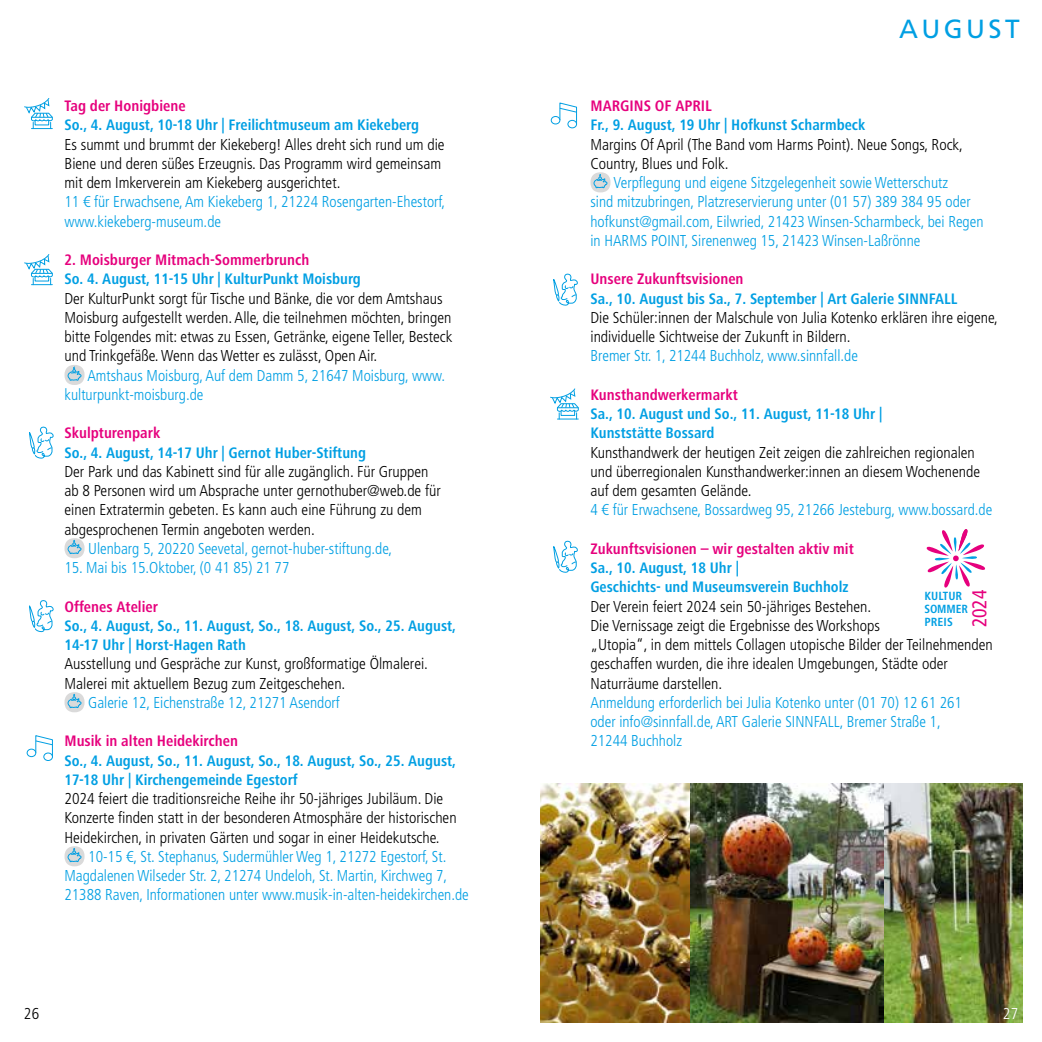
<style>
.page{position:relative;width:1042px;height:1042px;background:#fff}
.page>*{position:absolute;margin:0;border:0;box-sizing:border-box;transform-origin:0 0}
.t1{font:26.25px "Frutiger LT Pro";letter-spacing:.13em;color:#009fe3}
.t2{font:condensed 20.12px "Frutiger LT";color:#e6007d}
.t3{font:300 condensed 15.75px/19.2px "Frutiger LT";color:#000}
.t4{font:300 condensed 15.75px/19.2px "Frutiger LT";color:#009fe3}
.t5{font:700 condensed 15.75px/19.2px "Frutiger Next LT";color:#009fe3}
.t6{font:700 condensed 15.75px "Frutiger Next LT";color:#e6007d}
.t7{font:300 condensed 15.75px "Frutiger LT";color:#fff}
.t8{font:700 condensed 12.25px/13px "Frutiger Next LT";color:#009fe3}
</style>
<div class="page">
<img style="left:541px;top:784px;width:481px;height:238px">
<div style="left:64px;top:365px;width:21px;height:20px;background:#dadada;border-radius:50%"></div>
<svg style="left:66px;top:367px;width:16px;height:14px"></svg>
<div style="left:64px;top:538px;width:21px;height:20px;background:#dadada;border-radius:50%"></div>
<svg style="left:66px;top:540px;width:16px;height:14px"></svg>
<div style="left:64px;top:692px;width:21px;height:20px;background:#dadada;border-radius:50%"></div>
<svg style="left:66px;top:694px;width:16px;height:14px"></svg>
<div style="left:64px;top:846px;width:21px;height:20px;background:#dadada;border-radius:50%"></div>
<svg style="left:66px;top:848px;width:16px;height:14px"></svg>
<div style="left:590px;top:172px;width:20px;height:20px;background:#dadada;border-radius:50%"></div>
<svg style="left:592px;top:174px;width:16px;height:15px"></svg>
<svg style="left:29px;top:426px;width:25px;height:33px"></svg>
<svg style="left:29px;top:600px;width:25px;height:33px"></svg>
<div style="left:551px;top:116px;width:9px;height:8px;border:1px solid #009fe3;border-radius:50%"></div>
<div style="left:567px;top:120px;width:10px;height:8px;border:1px solid #009fe3;border-radius:50%"></div>
<svg style="left:559px;top:102px;width:19px;height:22px"></svg>
<div style="left:27px;top:748px;width:9px;height:9px;border:1px solid #009fe3;border-radius:50%"></div>
<div style="left:43px;top:752px;width:10px;height:9px;border:1px solid #009fe3;border-radius:50%"></div>
<svg style="left:35px;top:735px;width:18px;height:22px"></svg>
<svg style="left:24px;top:98px;width:29px;height:31px"></svg>
<svg style="left:24px;top:254px;width:29px;height:31px"></svg>
<svg style="left:926px;top:529px;width:60px;height:59px"></svg>
<svg style="left:550px;top:388px;width:29px;height:32px"></svg>
<svg style="left:553px;top:540px;width:25px;height:33px"></svg>
<svg style="left:553px;top:273px;width:25px;height:33px"></svg>
<p class="t6" style="left:64px;top:97px;width:123px">Tag der Honigbiene</p>
<p class="t5" style="left:64px;top:115px;width:356px">So., 4. August, 10-18 Uhr | Freilichtmuseum am Kiekeberg</p>
<p class="t3" style="left:64px;top:135px;width:382px">Es summt und brummt der Kiekeberg! Alles dreht sich rund um die<br>Biene und deren süßes Erzeugnis. Das Programm wird gemeinsam mit dem Imkerverein am Kiekeberg ausgerichtet.</p>
<p class="t4" style="left:64px;top:192px;width:382px">11 € für Erwachsene, Am Kiekeberg 1, 21224 Rosengarten-Ehestorf, www.kiekeberg-museum.de</p>
<p class="t6" style="left:64px;top:251px;width:246px">2. Moisburger Mitmach-Sommerbrunch</p>
<p class="t5" style="left:64px;top:269px;width:298px">So. 4. August, 11-15 Uhr | KulturPunkt Moisburg</p>
<p class="t3" style="left:64px;top:289px;width:389px">Der KulturPunkt sorgt für Tische und Bänke, die vor dem Amtshaus Moisburg aufgestellt werden. Alle, die teilnehmen möchten, bringen bitte Folgendes mit: etwas zu Essen, Getränke, eigene Teller, Besteck und Trinkgefäße. Wenn das Wetter es zulässt, Open Air.</p>
<p class="t4" style="left:64px;top:366px;width:382px;text-indent:23px">Amtshaus Moisburg, Auf dem Damm 5, 21647 Moisburg, www. kulturpunkt-moisburg.de</p>
<p class="t6" style="left:64px;top:424px;width:97px">Skulpturenpark</p>
<p class="t5" style="left:64px;top:443px;width:303px">So., 4. August, 14-17 Uhr | Gernot Huber-Stiftung</p>
<p class="t3" style="left:64px;top:462px;width:378px">Der Park und das Kabinett sind für alle zugänglich. Für Gruppen ab 8 Personen wird um Absprache unter gernothuber@web.de für einen Extratermin gebeten. Es kann auch eine Führung zu dem abgesprochenen Termin angeboten werden.</p>
<p class="t4" style="left:88px;top:539px;width:305px">Ulenbarg 5, 20220 Seevetal, gernot-huber-stiftung.de,</p>
<p class="t4" style="left:64px;top:558px;width:226px">15. Mai bis 15.Oktober, (0 41 85) 21 77</p>
<p class="t6" style="left:64px;top:598px;width:95px">Offenes Atelier</p>
<p class="t5" style="left:64px;top:616px;width:393px">So., 4. August, So., 11. August, So., 18. August, So., 25. August,<br>14-17 Uhr | Horst-Hagen Rath</p>
<p class="t3" style="left:64px;top:654px;width:365px">Ausstellung und Gespräche zur Kunst, großformatige Ölmalerei.<br>Malerei mit aktuellem Bezug zum Zeitgeschehen.</p>
<p class="t4" style="left:88px;top:693px;width:253px">Galerie 12, Eichenstraße 12, 21271 Asendorf</p>
<p class="t6" style="left:64px;top:732px;width:175px">Musik in alten Heidekirchen</p>
<p class="t5" style="left:64px;top:751px;width:393px">So., 4. August, So., 11. August, So., 18. August, So., 25. August,<br>17-18 Uhr | Kirchengemeinde Egestorf</p>
<p class="t3" style="left:64px;top:789px;width:394px">2024 feiert die traditionsreiche Reihe ihr 50-jähriges Jubiläum. Die<br>Konzerte finden statt in der besonderen Atmosphäre der historischen<br>Heidekirchen, in privaten Gärten und sogar in einer Heidekutsche.</p>
<p class="t4" style="left:64px;top:847px;width:406px;text-indent:24px">10-15 €, St. Stephanus, Sudermühler Weg 1, 21272 Egestorf, St.<br>Magdalenen Wilseder Str. 2, 21274 Undeloh, St. Martin, Kirchweg 7,<br>21388 Raven, Informationen unter www.musik-in-alten-heidekirchen.de</p>
<p class="t3" style="left:24px;top:1004px;width:17px">26</p>
<h1 class="t1" style="left:899px;top:14px;width:122px">AUGUST</h1>
<p class="t6" style="left:590px;top:97px;width:123px">MARGINS OF APRIL</p>
<p class="t5" style="left:590px;top:115px;width:276px">Fr., 9. August, 19 Uhr | Hofkunst Scharmbeck</p>
<p class="t3" style="left:590px;top:135px;width:374px">Margins Of April (The Band vom Harms Point). Neue Songs, Rock,<br>Country, Blues und Folk.</p>
<p class="t4" style="left:590px;top:173px;width:394px;text-indent:23px">Verpflegung und eigene Sitzgelegenheit sowie Wetterschutz<br>sind mitzubringen, Platzreservierung unter (01 57) 389 384 95 oder hofkunst@gmail.com, Eilwried, 21423 Winsen-Scharmbeck, bei Regen in HARMS POINT, Sirenenweg 15, 21423 Winsen-Laßrönne</p>
<p class="t6" style="left:590px;top:270px;width:155px">Unsere Zukunftsvisionen</p>
<p class="t5" style="left:590px;top:289px;width:368px">Sa., 10. August bis Sa., 7. September | Art Galerie SINNFALL</p>
<p class="t3" style="left:590px;top:308px;width:409px">Die Schüler:innen der Malschule von Julia Kotenko erklären ihre eigene, individuelle Sichtweise der Zukunft in Bildern.</p>
<p class="t4" style="left:590px;top:346px;width:269px">Bremer Str. 1, 21244 Buchholz, www.sinnfall.de</p>
<p class="t6" style="left:590px;top:386px;width:149px">Kunsthandwerkermarkt</p>
<p class="t5" style="left:590px;top:404px;width:293px">Sa., 10. August und So., 11. August, 11-18 Uhr |<br>Kunststätte Bossard</p>
<p class="t3" style="left:590px;top:443px;width:391px">Kunsthandwerk der heutigen Zeit zeigen die zahlreichen regionalen und überregionalen Kunsthandwerker:innen an diesem Wochenende auf dem gesamten Gelände.</p>
<p class="t4" style="left:590px;top:500px;width:403px">4 € für Erwachsene, Bossardweg 95, 21266 Jesteburg, www.bossard.de</p>
<p class="t6" style="left:590px;top:540px;width:265px">Zukunftsvisionen – wir gestalten aktiv mit</p>
<p class="t5" style="left:590px;top:558px;width:260px">Sa., 10. August, 18 Uhr |<br>Geschichts- und Museumsverein Buchholz</p>
<p class="t3" style="left:590px;top:597px;width:404px">Der Verein feiert 2024 sein 50-jähriges Bestehen.<br>Die Vernissage zeigt die Ergebnisse des Workshops<br>„Utopia“, in dem mittels Collagen utopische Bilder der Teilnehmenden geschaffen wurden, die ihre idealen Umgebungen, Städte oder Naturräume darstellen.</p>
<p class="t4" style="left:590px;top:693px;width:373px">Anmeldung erforderlich bei Julia Kotenko unter (01 70) 12 61 261 oder info@sinnfall.de, ART Galerie SINNFALL, Bremer Straße 1,<br>21244 Buchholz</p>
<p class="t8" style="left:924px;top:589px;width:45px">KULTUR<br>SOMMER<br>PREIS</p>
<p class="t2" style="left:968px;top:627px;width:39px;rotate:-90deg">2024</p>
<p class="t7" style="left:1003px;top:1004px;width:17px">27</p>
</div>
